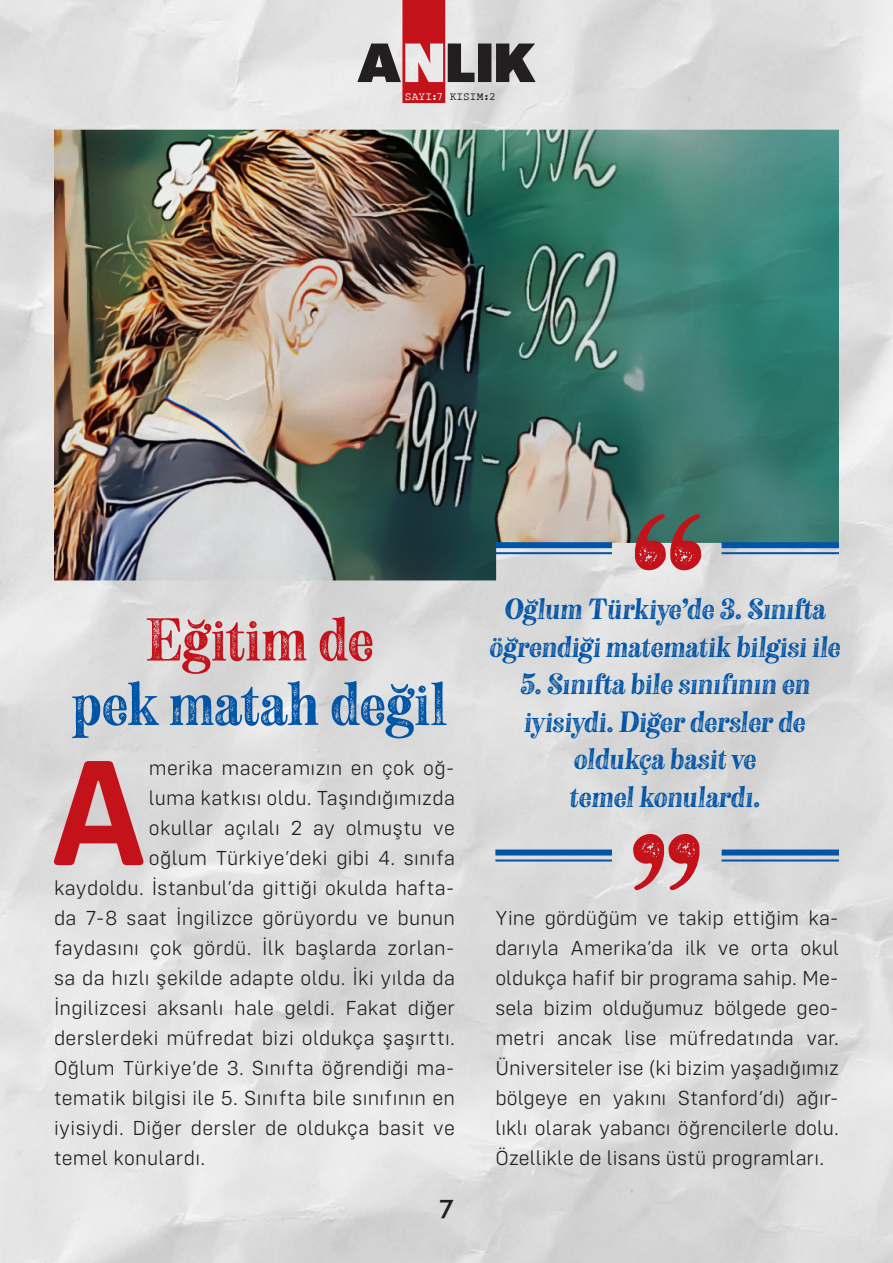
<style>
.page{position:relative;width:893px;height:1263px;background:#fff}
.page>*{position:absolute;margin:0;border:0;box-sizing:border-box;transform-origin:0 0}
.t1{font:600 155.4px "Config Rounded";color:#c4121a}
.t2{font:52.5px "Neato Serif Rough";color:#0154a6}
.t3{font:52.5px "Neato Serif Rough";color:#c4121a}
.t4{font:600 25.95px "Raleway";color:#231f20}
.t5{font:italic 25.5px/37.5px "Neato Serif Rough";letter-spacing:.005em;color:#0154a6;text-align:center}
.t6{font:300 21px/30px "Config Rounded";letter-spacing:.015em;color:#231f20;text-align:justify}
.t7{font:11.4px "Rough Typewriter";letter-spacing:.005em;color:#231f20}
.s1{color:#fff}
</style>
<div class="page">
<img style="left:0;top:0;width:893px;height:1263px">
<svg style="left:357px;top:0;width:179px;height:103px"></svg>
<img style="left:54px;top:130px;width:785px;height:450px">
<svg style="left:635px;top:514px;width:67px;height:57px"></svg>
<svg style="left:632px;top:833px;width:68px;height:57px"></svg>
<div style="left:495px;top:542px;width:117px;height:6px;background:#0154a6"></div>
<hr style="left:495px;top:552px;width:117px;height:2px;background:#0154a6">
<div style="left:495px;top:849px;width:117px;height:6px;background:#0154a6"></div>
<hr style="left:495px;top:859px;width:117px;height:2px;background:#0154a6">
<div style="left:722px;top:542px;width:117px;height:6px;background:#0154a6"></div>
<hr style="left:722px;top:552px;width:117px;height:2px;background:#0154a6">
<div style="left:722px;top:849px;width:117px;height:6px;background:#0154a6"></div>
<hr style="left:722px;top:859px;width:117px;height:2px;background:#0154a6">
<p class="t7" style="left:405px;top:90px;width:93px"><span class="s1">SAYI:7</span> KISIM:2</p>
<p class="t3" style="left:146px;top:604px;width:230px">Eğitim de</p>
<p class="t2" style="left:73px;top:669px;width:376px">pek matah değil</p>
<p class="t1" style="left:48px;top:721px;width:102px">A</p>
<p class="t6" style="left:149px;top:753px;width:308px">merika maceramızın en çok oğ-</p>
<p class="t6" style="left:149px;top:783px;width:308px">luma katkısı oldu. Taşındığımızda</p>
<p class="t6" style="left:149px;top:813px;width:308px">okullar açılalı 2 ay olmuştu ve</p>
<p class="t6" style="left:149px;top:843px;width:308px">oğlum Türkiye’deki gibi 4. sınıfa</p>
<p class="t6" style="left:54px;top:873px;width:402px">kaydoldu. İstanbul’da gittiği okulda hafta-</p>
<p class="t6" style="left:54px;top:903px;width:403px">da 7-8 saat İngilizce görüyordu ve bunun</p>
<p class="t6" style="left:54px;top:933px;width:402px">faydasını çok gördü. İlk başlarda zorlan-</p>
<p class="t6" style="left:54px;top:963px;width:402px">sa da hızlı şekilde adapte oldu. İki yılda da</p>
<p class="t6" style="left:54px;top:993px;width:402px">İngilizcesi aksanlı hale geldi. Fakat diğer</p>
<p class="t6" style="left:54px;top:1023px;width:402px">derslerdeki müfredat bizi oldukça şaşırttı.</p>
<p class="t6" style="left:54px;top:1053px;width:402px">Oğlum Türkiye’de 3. Sınıfta öğrendiği ma-</p>
<p class="t6" style="left:54px;top:1083px;width:402px">tematik bilgisi ile 5. Sınıfta bile sınıfının en</p>
<p class="t6" style="left:54px;top:1113px;width:402px">iyisiydi. Diğer dersler de oldukça basit ve</p>
<p class="t6" style="left:54px;top:1143px;width:153px">temel konulardı.</p>
<p class="t4" style="left:439px;top:1191px;width:16px">7</p>
<p class="t5" style="left:489px;top:591px;width:353px">Oğlum Türkiye’de 3. Sınıfta öğrendiği matematik bilgisi ile</p>
<p class="t5" style="left:520px;top:666px;width:292px">5. Sınıfta bile sınıfının en iyisiydi. Diğer dersler de oldukça basit ve</p>
<p class="t5" style="left:570px;top:778px;width:192px">temel konulardı.</p>
<p class="t6" style="left:495px;top:903px;width:345px">Yine gördüğüm ve takip ettiğim ka&shy;darıyla Amerika’da ilk ve orta okul oldukça hafif bir programa sahip. Me&shy;sela bizim olduğumuz bölgede geo&shy;metri ancak lise müfredatında var.<br>Üniversiteler ise (ki bizim yaşadığımız bölgeye en yakını Stanford’dı) ağır&shy;lıklı olarak yabancı öğrencilerle dolu.<br>Özellikle de lisans üstü programları.</p>
</div>
